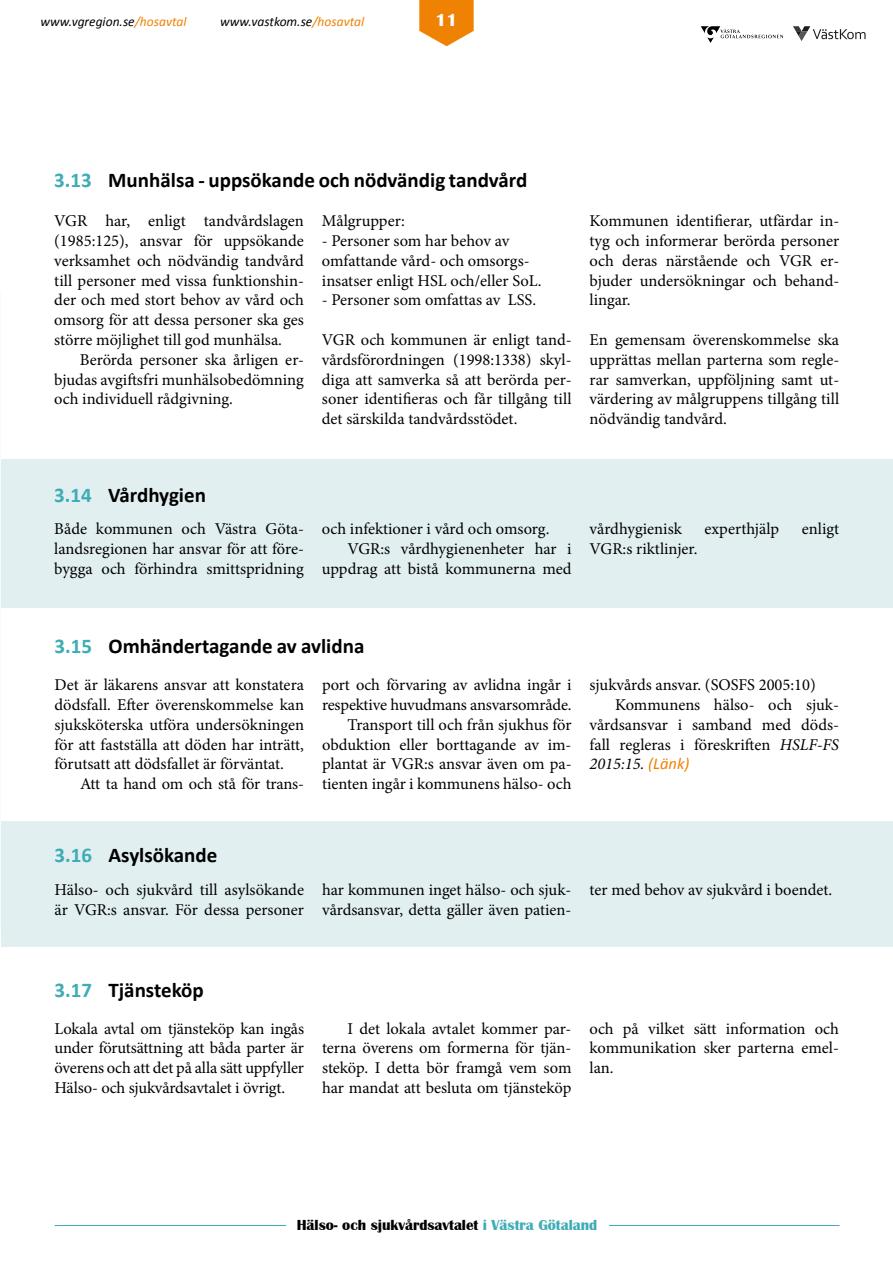
<style>
.page{position:relative;width:893px;height:1263px;background:#fff}
.page>*{position:absolute;margin:0;border:0;box-sizing:border-box;transform-origin:0 0}
.t1{font:700 21px "Calibri";color:#000}
.t2{font:700 18px "Britannic";color:#fff}
.t3{font:16.5px/19.8px "Minion Pro";letter-spacing:-.005em;color:#000;text-align:justify}
.t4{font:italic 16.5px "Minion Pro";color:#000}
.t5{font:700 15px "Britannic";color:#000}
.t6{font:italic 13.5px "Calibri";color:#000}
.s1{color:#ef8103}
.s2{color:#3facb6}
.s3{font-style:italic}
.s4{font-family:"Calibri";color:#ef8103}
</style>
<div class="page">
<svg style="left:793px;top:26px;width:72px;height:15px"></svg>
<svg style="left:701px;top:26px;width:82px;height:17px"></svg>
<hr style="left:55px;top:1225px;width:784px;height:1px;background:#3facb6">
<div style="left:286px;top:1219px;width:322px;height:11px;background:#fff"></div>
<svg style="left:419px;top:0;width:55px;height:46px"></svg>
<div style="left:2px;top:821px;width:891px;height:125px;background:#e2eff1"></div>
<div style="left:2px;top:459px;width:891px;height:149px;background:#e2eff1"></div>
<p class="t6" style="left:40px;top:13px;width:148px">www.vgregion.se<span class="s1">/hosavtal</span></p>
<p class="t6" style="left:220px;top:13px;width:145px">www.vastkom.se<span class="s1">/hosavtal</span></p>
<p class="t2" style="left:435px;top:10px;width:23px">11</p>
<p class="t1" style="left:54px;top:167px;width:475px"><span class="s2">3.13</span> Munhälsa - uppsökande och nödvändig tandvård</p>
<p class="t3" style="left:54px;top:211px;width:251px">VGR har, enligt tandvårdslagen (1985:125), ansvar för uppsökande verksamhet och nödvändig tandvård till personer med vissa funktionshin&shy;der och med stort behov av vård och omsorg för att dessa personer ska ges större möjlighet till god munhälsa.</p>
<p class="t3" style="left:54px;top:350px;width:251px;text-indent:26px">Berörda personer ska årligen er&shy;bjudas avgiftsfri munhälsobedömning och individuell rådgivning.</p>
<p class="t3" style="left:322px;top:211px;width:85px">Målgrupper:</p>
<p class="t3" style="left:322px;top:231px;width:221px;text-align:left">- Personer som har behov av omfattande vård- och omsorgs&shy;insatser enligt HSL och/eller SoL.</p>
<p class="t3" style="left:322px;top:290px;width:216px">- Personer som omfattas av LSS.</p>
<p class="t3" style="left:322px;top:330px;width:251px">VGR och kommunen är enligt tand&shy;vårdsförordningen (1998:1338) skyl&shy;diga att samverka så att berörda per&shy;soner identifieras och får tillgång till det särskilda tandvårdsstödet.</p>
<p class="t3" style="left:590px;top:211px;width:251px">Kommunen identifierar, utfärdar in&shy;tyg och informerar berörda personer och deras närstående och VGR er&shy;bjuder undersökningar och behand&shy;lingar.</p>
<p class="t3" style="left:590px;top:330px;width:251px">En gemensam överenskommelse ska upprättas mellan parterna som regle&shy;rar samverkan, uppföljning samt ut&shy;värdering av målgruppens tillgång till nödvändig tandvård.</p>
<p class="t1" style="left:54px;top:481px;width:153px"><span class="s2">3.14</span> Vårdhygien</p>
<p class="t3" style="left:54px;top:519px;width:251px">Både kommunen och Västra Göta&shy;landsregionen har ansvar för att före&shy;bygga och förhindra smittspridning</p>
<p class="t3" style="left:322px;top:519px;width:229px">och infektioner i vård och omsorg.</p>
<p class="t3" style="left:347px;top:539px;width:226px">VGR:s vårdhygienenheter har i</p>
<p class="t3" style="left:322px;top:559px;width:251px">uppdrag att bistå kommunerna med</p>
<p class="t3" style="left:590px;top:519px;width:94px">vårdhygienisk</p>
<p class="t3" style="left:704px;top:519px;width:76px">experthjälp</p>
<p class="t3" style="left:802px;top:519px;width:39px">enligt</p>
<p class="t3" style="left:590px;top:539px;width:109px">VGR:s riktlinjer.</p>
<p class="t1" style="left:55px;top:633px;width:311px"><span class="s2">3.15</span> Omhändertagande av avlidna</p>
<p class="t3" style="left:55px;top:675px;width:251px">Det är läkarens ansvar att konstatera dödsfall. Efter överenskommelse kan sjuksköterska utföra undersökningen för att fastställa att döden har inträtt, förutsatt att dödsfallet är förväntat.</p>
<p class="t3" style="left:80px;top:774px;width:225px">Att ta hand om och stå för trans-</p>
<p class="t3" style="left:322px;top:675px;width:251px;text-align:right">port och förvaring av avlidna ingår i respektive huvudmans ansvarsområde.<br>Transport till och från sjukhus för obduktion eller borttagande av im&shy;plantat är VGR:s ansvar även om pa&shy;tienten ingår i kommunens hälso- och</p>
<p class="t3" style="left:589px;top:675px;width:228px">sjukvårds ansvar. (SOSFS 2005:10)</p>
<p class="t3" style="left:615px;top:695px;width:225px">Kommunens hälso- och sjuk-</p>
<p class="t3" style="left:589px;top:715px;width:251px">vårdsansvar i samband med döds-</p>
<p class="t3" style="left:589px;top:734px;width:251px">fall regleras i föreskriften <span class="s3">HSLF-FS</span></p>
<p class="t4" style="left:589px;top:753px;width:102px">2015:15. <span class="s4">(Länk)</span></p>
<p class="t1" style="left:55px;top:842px;width:164px"><span class="s2">3.16</span> Asylsökande</p>
<p class="t3" style="left:55px;top:880px;width:251px">Hälso- och sjukvård till asylsökande är VGR:s ansvar. För dessa personer</p>
<p class="t3" style="left:322px;top:880px;width:251px">har kommunen inget hälso- och sjuk&shy;vårdsansvar, detta gäller även patien-</p>
<p class="t3" style="left:589px;top:880px;width:244px">ter med behov av sjukvård i boendet.</p>
<p class="t1" style="left:55px;top:977px;width:151px"><span class="s2">3.17</span> Tjänsteköp</p>
<p class="t3" style="left:55px;top:1018px;width:251px">Lokala avtal om tjänsteköp kan ingås under förutsättning att båda parter är överens och att det på alla sätt uppfyller Hälso- och sjukvårdsavtalet i övrigt.</p>
<p class="t3" style="left:322px;top:1018px;width:251px;text-indent:25px">I det lokala avtalet kommer par&shy;terna överens om formerna för tjän&shy;steköp. I detta bör framgå vem som har mandat att besluta om tjänsteköp</p>
<p class="t3" style="left:589px;top:1018px;width:251px">och på vilket sätt information och kommunikation sker parterna emel&shy;lan.</p>
<p class="t5" style="left:297px;top:1216px;width:302px">Hälso- och sjukvårdsavtalet <span class="s2">i Västra Götaland</span></p>
</div>
